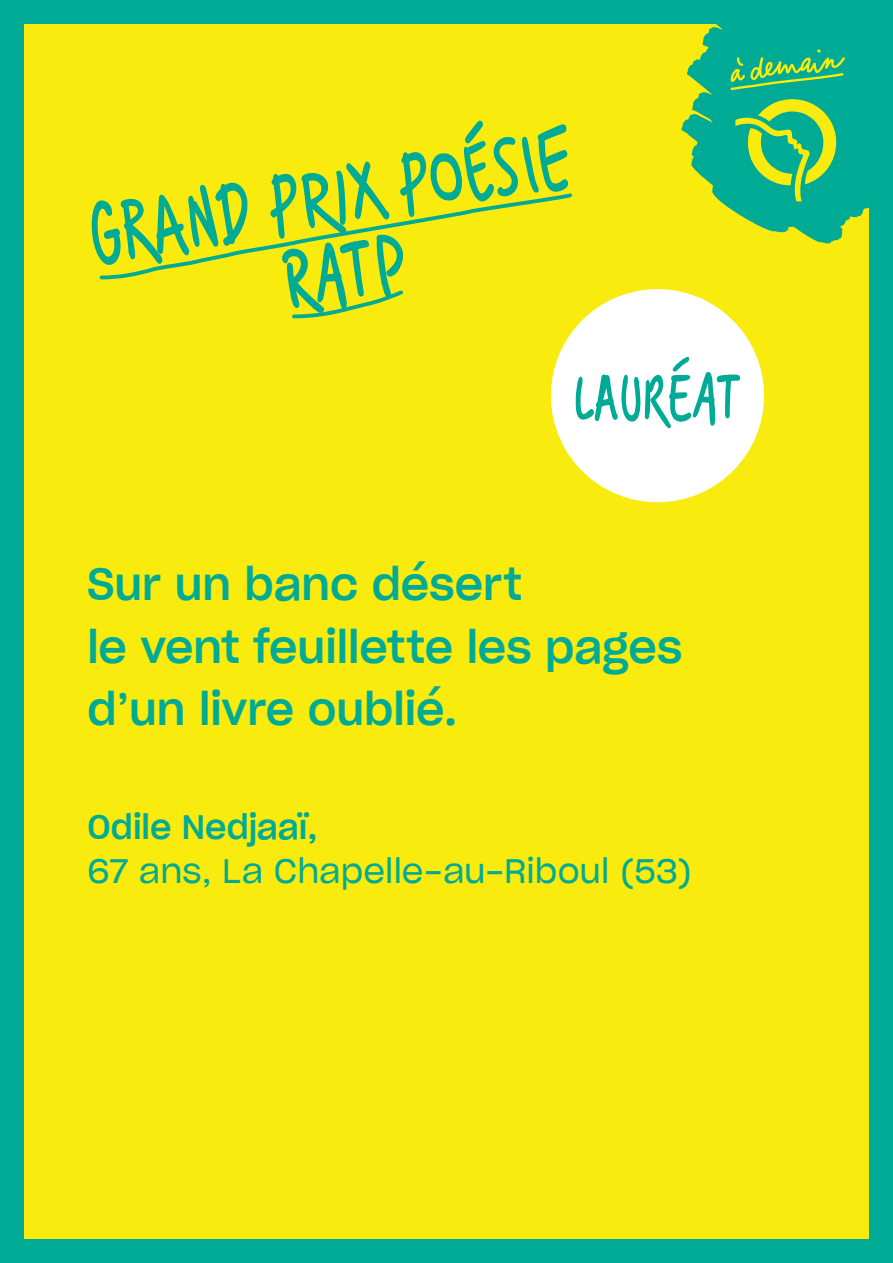
<style>
.page{position:relative;width:893px;height:1263px;background:#00ab95}
.page>*{position:absolute;margin:0;border:0;box-sizing:border-box;transform-origin:0 0}
.t1{font:91.35px/77.4px "Ademain";color:#00ab95;text-align:center}
.t2{font:72.15px "Ademain";color:#00ab95}
.t3{font:43.8px/62.4px "Sharp Grotesk Medium 20";color:#00ab95}
.t4{font:33.15px "Sharp Grotesk Book 20";color:#00ab95}
.t5{font:33.15px "Sharp Grotesk Medium 20";color:#00ab95}
</style>
<div class="page">
<div style="left:24px;top:24px;width:845px;height:1215px;background:#f9eb0d"></div>
<svg style="left:681px;top:24px;width:188px;height:220px;fill:#00ab95"></svg>
<svg style="left:729px;top:49px;width:116px;height:152px"></svg>
<svg style="left:292px;top:290px;width:111px;height:29px"></svg>
<svg style="left:99px;top:193px;width:473px;height:87px"></svg>
<svg style="left:541px;top:279px;width:223px;height:224px;fill:#fff"></svg>
<h1 class="t1" style="left:83px;top:196px;width:488px;rotate:-9deg">GRAND PRIX POÉSIE<br>RATP</h1>
<h2 class="t2" style="left:573px;top:347px;width:170px">LAURÉAT</h2>
<p class="t3" style="left:87px;top:551px;width:596px">Sur un banc désert<br>le vent feuillette les pages d’un livre oublié.</p>
<p class="t5" style="left:87px;top:799px;width:232px">Odile Nedjaaï,</p>
<p class="t4" style="left:87px;top:845px;width:606px">67 ans, La Chapelle-au-Riboul (53)</p>
</div>
